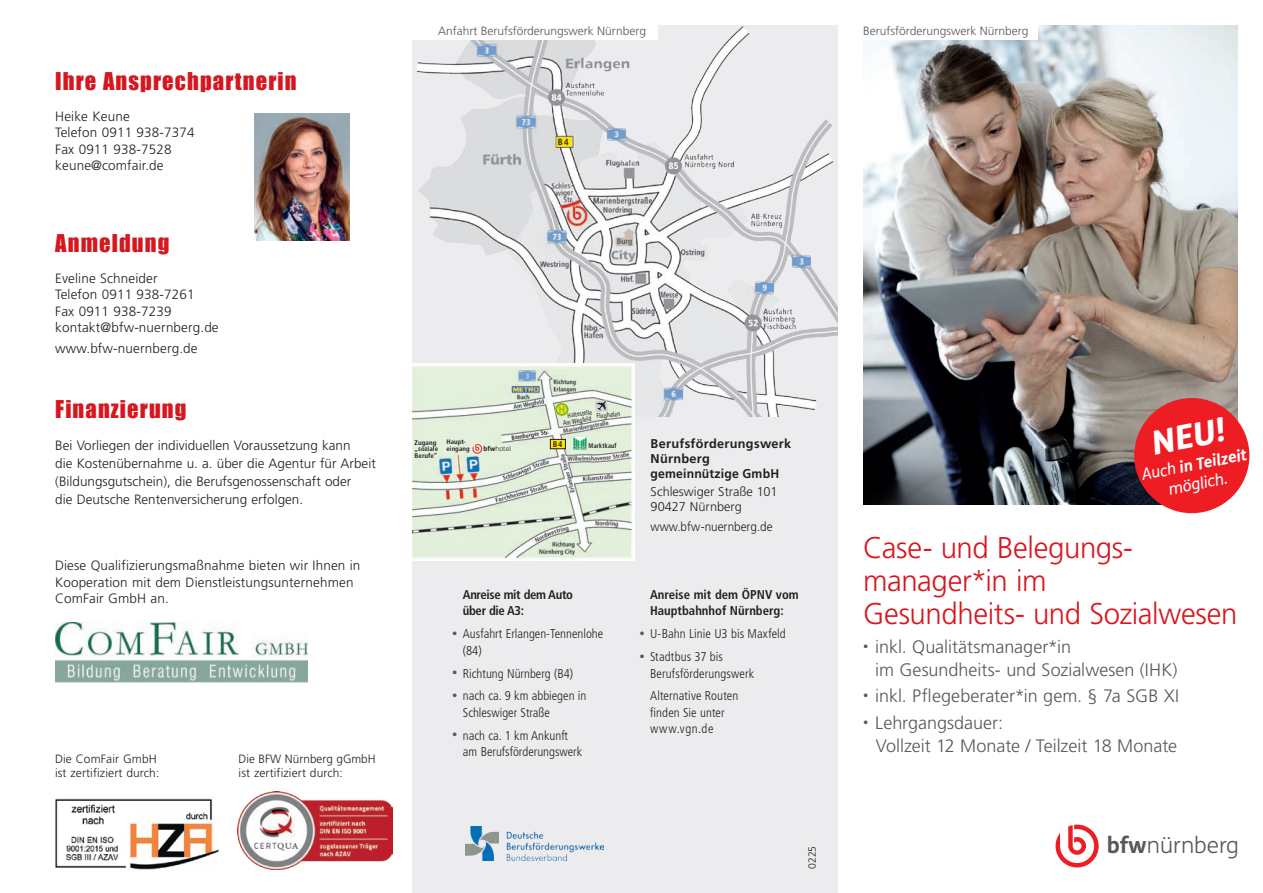
<style>
.page{position:relative;width:1263px;height:893px;background:#fff}
.page>*{position:absolute;margin:0;border:0;box-sizing:border-box;transform-origin:0 0}
.t1{font:italic 800 33px "FS Me";color:#fff}
.t2{font:300 30px/33px "Frutiger";letter-spacing:-.015em;color:#d7171f}
.t3{font:300 22.65px "FS Me";color:#57585a}
.t4{font:22.5px "Impact";letter-spacing:.05em;color:#d7171f}
.t5{font:300 18px/22.5px "Frutiger";color:#57585a}
.t6{font:italic 16.2px/19.5px "FS Me";color:#fff;text-align:center;scale:.95 1}
.t7{font:300 13.5px/16.5px "Frutiger";letter-spacing:.01em;color:#231f20}
.t8{font:300 condensed 12.75px/16.5px "Frutiger LT Pro";color:#231f20}
.t9{font:700 12.75px/15px "Frutiger LT Pro";letter-spacing:.02em;color:#231f20}
.t10{font:700 condensed 12.75px/16.5px "Frutiger LT Pro";color:#231f20}
.t11{font:300 12.75px/15px "Frutiger LT Pro";color:#231f20}
.t12{font:700 condensed 12.75px/16.5px "Frutiger LT Pro";letter-spacing:-.03em;color:#231f20}
.t13{font:300 12.75px "Frutiger LT Pro";color:#231f20;scale:.92 1}
.t14{font:300 12px "Frutiger";color:#57585a}
.t15{font:300 12px/13.5px "Frutiger";letter-spacing:.01em;color:#231f20}
.t16{font:300 10.5px "Frutiger LT Pro";color:#231f20}
.t17{font:700 condensed 6.75px/6.8px "Frutiger LT Pro";letter-spacing:.01em;color:#231f20}
.t18{font:condensed 6.75px/6.4px "Frutiger LT Pro";color:#231f20;text-align:right;scale:.87 1}
.t19{font:700 condensed 6.75px "Frutiger LT Pro";letter-spacing:.03em;color:#231f20;scale:.9 1}
.t20{font:condensed 6.75px "Frutiger LT Pro";color:#231f20;scale:.9 1}
.t21{font:300 6.75px "FS Me";color:#231f20}
.t22{font:700 condensed 6.6px/6.4px "Frutiger LT Pro";letter-spacing:.01em;color:#231f20}
.t23{font:700 condensed 6.15px "Frutiger LT Pro";color:#231f20}
.s1{font-weight:700}
.s2{font-size:10.5px;color:#57585a}
</style>
<div class="page">
<img style="left:863px;top:26px;width:374px;height:478px">
<svg style="left:1205px;top:471px;width:43px;height:41px"></svg>
<svg style="left:1055px;top:825px;width:44px;height:42px"></svg>
<div style="left:838px;top:9px;width:199px;height:31px;background:#fff"></div>
<div style="left:412px;top:26px;width:426px;height:867px;background:#ececee"></div>
<div style="left:1134px;top:398px;width:115px;height:115px;background:#ee1d23;border-radius:50%"></div>
<img style="left:417px;top:26px;width:421px;height:390px">
<div style="left:412px;top:9px;width:246px;height:31px;background:#fff"></div>
<img style="left:56px;top:623px;width:252px;height:60px">
<img style="left:412px;top:363px;width:222px;height:197px">
<img style="left:573px;top:437px;width:14px;height:13px">
<svg style="left:472px;top:444px;width:10px;height:10px"></svg>
<svg style="left:595px;top:400px;width:13px;height:12px"></svg>
<svg style="left:555px;top:403px;width:13px;height:13px"></svg>
<svg style="left:557px;top:405px;width:10px;height:9px"></svg>
<svg style="left:559px;top:406px;width:5px;height:7px"></svg>
<div style="left:550px;top:439px;width:15px;height:10px;background:#ffe601"></div>
<div style="left:550px;top:439px;width:16px;height:10px;border:1px solid #231f20"></div>
<img style="left:254px;top:113px;width:96px;height:127px">
<img style="left:465px;top:827px;width:138px;height:34px">
<img style="left:238px;top:791px;width:154px;height:78px">
<img style="left:55px;top:798px;width:164px;height:72px">
<h3 class="t4" style="left:55px;top:67px;width:243px">Ihre Ansprechpartnerin</h3>
<p class="t7" style="left:55px;top:108px;width:141px">Heike Keune<br>Telefon 0911 938-7374<br>Fax 0911 938-7528 keune@comfair.de</p>
<h3 class="t4" style="left:55px;top:229px;width:116px">Anmeldung</h3>
<p class="t7" style="left:55px;top:270px;width:165px">Eveline Schneider<br>Telefon 0911 938-7261<br>Fax 0911 938-7239 kontakt@bfw-nuernberg.de</p>
<p class="t7" style="left:55px;top:340px;width:144px">www.bfw-nuernberg.de</p>
<h3 class="t4" style="left:55px;top:396px;width:133px">Finanzierung</h3>
<p class="t7" style="left:55px;top:437px;width:322px;line-height:18px">Bei Vorliegen der individuellen Voraussetzung kann<br>die Kostenübernahme u. a. über die Agentur für Arbeit (Bildungsgutschein), die Berufsgenossenschaft oder<br>die Deutsche Rentenversicherung erfolgen.</p>
<p class="t7" style="left:55px;top:558px;width:307px">Diese Qualifizierungsmaßnahme bieten wir Ihnen in<br>Kooperation mit dem Dienstleistungsunternehmen<br>ComFair GmbH an.</p>
<p class="t15" style="left:55px;top:753px;width:106px">Die ComFair GmbH ist zertifiziert durch:</p>
<p class="t15" style="left:239px;top:753px;width:139px">Die BFW Nürnberg gGmbH ist zertifiziert durch:</p>
<p class="t14" style="left:438px;top:24px;width:210px">Anfahrt Berufsförderungswerk Nürnberg</p>
<p class="t14" style="left:438px;top:24px;width:167px">Berufsförderungsw k Nürnberg</p>
<p class="t17" style="left:415px;top:439px;width:25px">Zugang „soziale<br>Berufe”</p>
<p class="t22" style="left:446px;top:439px;width:25px">Haupt&shy;eingang</p>
<p class="t23" style="left:511px;top:434px;width:39px;rotate:-8deg">Bamberger Str.</p>
<p class="t21" style="left:484px;top:444px;width:29px"><span class="s1">bfw</span>hotel</p>
<p class="t18" style="left:561px;top:413px;width:36px;rotate:-9deg">Haltestelle<br>Am Wegfeld</p>
<p class="t19" style="left:589px;top:442px;width:33px">Marktkauf</p>
<p class="t20" style="left:596px;top:412px;width:28px;rotate:-6deg">Flughafen</p>
<p class="t9" style="left:651px;top:436px;width:142px">Berufsförderungswerk<br>Nürnberg gemeinnützige GmbH</p>
<p class="t11" style="left:651px;top:484px;width:128px">Schleswiger Straße 101<br>90427 Nürnberg</p>
<p class="t13" style="left:651px;top:519px;width:134px">www.bfw-nuernberg.de</p>
<p class="t12" style="left:463px;top:586px;width:112px">Anreise mit dem Auto über die A3:</p>
<p class="t8" style="left:463px;top:626px;width:142px;text-indent:-11px"><span class="s2">•</span> Ausfahrt Erlangen-Tennenlohe (84)</p>
<p class="t8" style="left:452px;top:665px;width:123px"><span class="s2">•</span> Richtung Nürnberg (B4)</p>
<p class="t8" style="left:463px;top:688px;width:125px;text-indent:-11px"><span class="s2">•</span> nach ca. 9 km abbiegen in<br>Schleswiger Straße</p>
<p class="t8" style="left:463px;top:727px;width:121px;text-indent:-11px"><span class="s2">•</span> nach ca. 1 km Ankunft am Berufsförderungswerk</p>
<p class="t10" style="left:650px;top:586px;width:150px">Anreise mit dem ÖPNV vom<br>Hauptbahnhof Nürnberg:</p>
<p class="t8" style="left:639px;top:626px;width:148px"><span class="s2">•</span> U-Bahn Linie U3 bis Maxfeld</p>
<p class="t8" style="left:650px;top:649px;width:106px;text-indent:-11px"><span class="s2">•</span> Stadtbus 37 bis<br>Berufsförderungswerk</p>
<p class="t8" style="left:650px;top:688px;width:90px">Alternative Routen finden Sie unter www.vgn.de</p>
<p class="t16" style="left:806px;top:869px;width:25px;rotate:-90deg">0225</p>
<p class="t14" style="left:863px;top:24px;width:167px">Berufsförderungswerk Nürnberg</p>
<h1 class="t1" style="left:1147px;top:417px;width:76px;rotate:-11deg">NEU!</h1>
<p class="t6" style="left:1140px;top:464px;width:114px;rotate:-11deg">Auch <span class="s1">in Teilzeit </span>möglich.</p>
<h2 class="t2" style="left:863px;top:531px;width:376px">Case- und Belegungs&shy;manager*in im<br>Gesundheits- und Sozialwesen</h2>
<h3 class="t5" style="left:875px;top:636px;width:304px;text-indent:-12px"><sup>•</sup> inkl. Qualitätsmanager*in<br>im Gesundheits- und Sozialwesen (IHK)</h3>
<h3 class="t5" style="left:863px;top:685px;width:317px"><sup>•</sup> inkl. Pflegeberater*in gem. § 7a SGB XI</h3>
<h3 class="t5" style="left:876px;top:712px;width:303px;text-indent:-13px"><sup>•</sup> Lehrgangsdauer:<br>Vollzeit 12 Monate / Teilzeit 18 Monate</h3>
<h3 class="t3" style="left:1107px;top:830px;width:134px"><span class="s1">bfw</span>nürnberg</h3>
</div>
